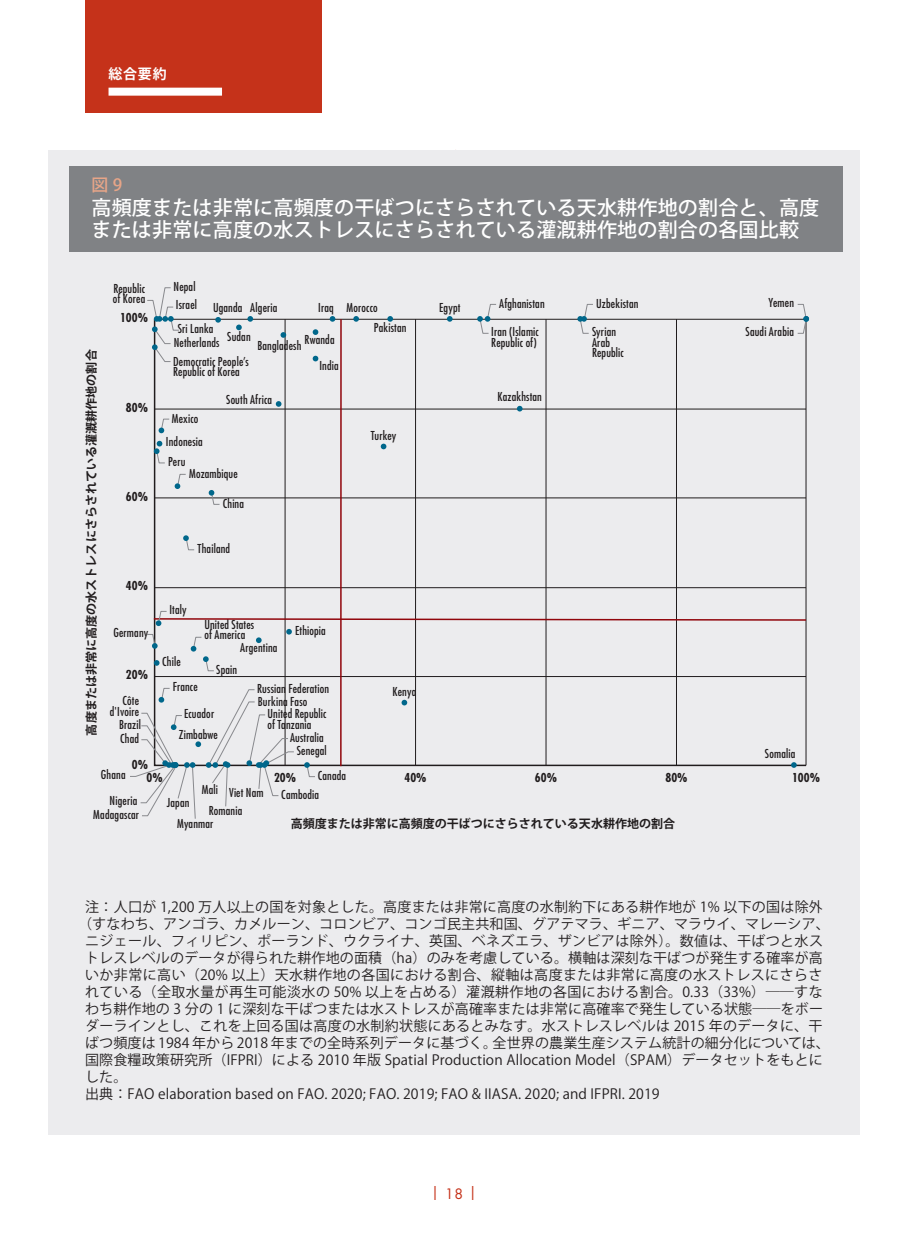
<style>
.page{position:relative;width:908px;height:1248px;background:#fff}
.page>*{position:absolute;margin:0;border:0;box-sizing:border-box;transform-origin:0 0}
.Box_and_figure_title{font:500 20px/22px "Koz Go Pr 6 N";letter-spacing:.01em;color:#fff}
.Box_and_figure_title-2{font:500 16.8px "Koz Go Pr 6 N";color:#e7a588}
.Figure_source{font:14px "Koz Go Pr 6 N";letter-spacing:.01em;color:#231f20}
.Figure_source-2{font:14px "Koz Go Pr 6 N";letter-spacing:.03em;color:#231f20}
.t1{font:14px "Futura Std";color:#c5321a}
.t2{font:700 14px "Koz Go Pr 6 N";color:#fff}
.t3{font:condensed 12px/10.4px "Futura Std";letter-spacing:.015em;color:#231f20}
.t4{font:700 12px "Koz Go Pr 6 N";color:#231f20}
.t5{font:700 condensed 12px "Futura Std";color:#231f20}
</style>
<div class="page">
<div style="left:85px;top:0;width:236px;height:113px;background:#c5321a"></div>
<div style="left:108px;top:88px;width:114px;height:8px;background:#fff"></div>
<div style="left:48px;top:150px;width:811px;height:984px;background:#ececee"></div>
<div style="left:69px;top:166px;width:773px;height:85px;background:#808285"></div>
<svg style="left:129px;top:251px;width:679px;height:568px"></svg>
<p class="t2" style="left:108px;top:66px;width:60px">総合要約</p>
<p class="Box_and_figure_title-2" style="left:91px;top:176px;width:32px">図 9</p>
<p class="Box_and_figure_title" style="left:91px;top:197px;width:729px">高頻度または非常に高頻度の干ばつにさらされている天水耕作地の割合と、高度または非常に高度の水ストレスにさらされている灌漑耕作地の割合の各国比較</p>
<p class="t3" style="left:173px;top:281px;width:23px">Nepal</p>
<p class="t3" style="left:113px;top:283px;width:34px">Republic of Korea</p>
<p class="t3" style="left:499px;top:298px;width:47px">Afghanistan</p>
<p class="t3" style="left:596px;top:298px;width:44px">Uzbekistan</p>
<p class="t3" style="left:768px;top:297px;width:27px">Yemen</p>
<p class="t3" style="left:176px;top:300px;width:23px">Israel</p>
<p class="t3" style="left:250px;top:302px;width:29px">Algeria</p>
<p class="t3" style="left:213px;top:302px;width:31px">Uganda</p>
<p class="t3" style="left:439px;top:302px;width:23px">Egypt</p>
<p class="t3" style="left:318px;top:302px;width:17px">Iraq</p>
<p class="t3" style="left:346px;top:302px;width:33px">Morocco</p>
<p class="t5" style="left:120px;top:310px;width:29px">100%</p>
<p class="t3" style="left:374px;top:322px;width:34px">Pakistan</p>
<p class="t3" style="left:178px;top:323px;width:37px">Sri Lanka</p>
<p class="t3" style="left:491px;top:326px;width:49px">Iran (Islamic<br>Republic of)</p>
<p class="t3" style="left:745px;top:326px;width:50px">Saudi Arabia</p>
<p class="t3" style="left:227px;top:331px;width:25px">Sudan</p>
<p class="t3" style="left:591px;top:326px;width:33px">Syrian<br>Arab<br>Republic</p>
<p class="t3" style="left:304px;top:335px;width:32px">Rwanda</p>
<p class="t3" style="left:174px;top:337px;width:47px">Netherlands</p>
<p class="t3" style="left:257px;top:340px;width:46px">Bangladesh</p>
<p class="t4" style="left:84px;top:735px;width:387px;rotate:-90deg">高度または非常に高度の水ストレスにさらされている灌漑耕作地の割合</p>
<p class="t3" style="left:173px;top:356px;width:77px">Democratic People’s<br>Republic of Korea</p>
<p class="t3" style="left:319px;top:360px;width:21px">India</p>
<p class="t3" style="left:497px;top:391px;width:46px">Kazakhstan</p>
<p class="t3" style="left:226px;top:394px;width:48px">South Africa</p>
<p class="t5" style="left:126px;top:399px;width:24px">80%</p>
<p class="t3" style="left:172px;top:413px;width:28px">Mexico</p>
<p class="t3" style="left:371px;top:430px;width:27px">Turkey</p>
<p class="t3" style="left:166px;top:436px;width:38px">Indonesia</p>
<p class="t3" style="left:168px;top:456px;width:19px">Peru</p>
<p class="t3" style="left:189px;top:468px;width:50px">Mozambique</p>
<p class="t5" style="left:126px;top:489px;width:24px">60%</p>
<p class="t3" style="left:223px;top:498px;width:23px">China</p>
<p class="t3" style="left:197px;top:543px;width:34px">Thailand</p>
<p class="t5" style="left:126px;top:578px;width:24px">40%</p>
<p class="t3" style="left:169px;top:604px;width:19px">Italy</p>
<p class="t3" style="left:204px;top:619px;width:51px">United States of America</p>
<p class="t3" style="left:295px;top:625px;width:32px">Ethiopia</p>
<p class="t3" style="left:113px;top:627px;width:36px">Germany</p>
<p class="t3" style="left:240px;top:642px;width:39px">Argentina</p>
<p class="t3" style="left:162px;top:656px;width:20px">Chile</p>
<p class="t3" style="left:216px;top:664px;width:22px">Spain</p>
<p class="t5" style="left:126px;top:667px;width:24px">20%</p>
<p class="t3" style="left:173px;top:681px;width:26px">France</p>
<p class="t3" style="left:257px;top:683px;width:73px">Russian Federation</p>
<p class="t3" style="left:392px;top:686px;width:25px">Kenya</p>
<p class="t3" style="left:258px;top:695px;width:51px">Burkina Faso</p>
<p class="t3" style="left:110px;top:695px;width:31px;text-align:right">Côte d'Ivoire</p>
<p class="t3" style="left:184px;top:708px;width:32px">Ecuador</p>
<p class="t3" style="left:267px;top:708px;width:61px">United Republic of Tanzania</p>
<p class="t3" style="left:119px;top:719px;width:23px">Brazil</p>
<p class="t3" style="left:179px;top:728px;width:41px">Zimbabwe</p>
<p class="t3" style="left:290px;top:731px;width:35px">Australia</p>
<p class="t3" style="left:120px;top:733px;width:20px">Chad</p>
<p class="t3" style="left:296px;top:745px;width:32px">Senegal</p>
<p class="t3" style="left:764px;top:748px;width:32px">Somalia</p>
<p class="t5" style="left:132px;top:756px;width:18px">0%</p>
<p class="t3" style="left:101px;top:769px;width:26px">Ghana</p>
<p class="t3" style="left:318px;top:770px;width:30px">Canada</p>
<p class="t5" style="left:146px;top:769px;width:18px">0%</p>
<p class="t5" style="left:274px;top:769px;width:24px">20%</p>
<p class="t5" style="left:404px;top:769px;width:24px">40%</p>
<p class="t5" style="left:534px;top:769px;width:24px">60%</p>
<p class="t5" style="left:665px;top:769px;width:24px">80%</p>
<p class="t5" style="left:791px;top:769px;width:29px">100%</p>
<p class="t3" style="left:202px;top:783px;width:18px">Mali</p>
<p class="t3" style="left:229px;top:787px;width:36px">Viet Nam</p>
<p class="t3" style="left:281px;top:789px;width:39px">Cambodia</p>
<p class="t3" style="left:110px;top:795px;width:29px">Nigeria</p>
<p class="t3" style="left:167px;top:797px;width:24px">Japan</p>
<p class="t3" style="left:209px;top:805px;width:35px">Romania</p>
<p class="t3" style="left:93px;top:808px;width:47px">Madagascar</p>
<p class="t4" style="left:290px;top:816px;width:386px">高頻度または非常に高頻度の干ばつにさらされている天水耕作地の割合</p>
<p class="t3" style="left:177px;top:817px;width:38px">Myanmar</p>
<p class="Figure_source" style="left:85px;top:898px;width:739px">注： 人口が 1,200 万人以上の国を対象とした。高度または非常に高度の水制約下にある耕作地が 1% 以下の国は除外</p>
<p class="Figure_source" style="left:78px;top:915px;width:753px">（すなわち、アンゴラ、カメルーン、コロンビア、コンゴ民主共和国、グアテマラ、ギニア、マラウイ、マレーシア、</p>
<p class="Figure_source" style="left:85px;top:932px;width:739px">ニジェール、フィリピン、ポーランド、ウクライナ、英国、ベネズエラ、ザンビアは除外）。数値は、干ばつと水ス</p>
<p class="Figure_source" style="left:85px;top:949px;width:739px">トレスレベルのデータが得られた耕作地の面積（ha）のみを考慮している。横軸は深刻な干ばつが発生する確率が高</p>
<p class="Figure_source-2" style="left:85px;top:966px;width:738px">いか非常に高い（20% 以上）天水耕作地の各国における割合、縦軸は高度または非常に高度の水ストレスにさらさ</p>
<p class="Figure_source-2" style="left:85px;top:983px;width:738px">れている（全取水量が再生可能淡水の 50% 以上を占める）灌漑耕作地の各国における割合。0.33（33%）――すな</p>
<p class="Figure_source" style="left:85px;top:1000px;width:739px">わち耕作地の 3 分の 1 に深刻な干ばつまたは水ストレスが高確率または非常に高確率で発生している状態――をボー</p>
<p class="Figure_source" style="left:85px;top:1017px;width:738px">ダーラインとし、これを上回る国は高度の水制約状態にあるとみなす。水ストレスレベルは 2015 年のデータに、干</p>
<p class="Figure_source" style="left:85px;top:1034px;width:746px">ばつ頻度は 1984 年から 2018 年までの全時系列データに基づく。全世界の農業生産システム統計の細分化については、</p>
<p class="Figure_source" style="left:85px;top:1051px;width:739px">国際食糧政策研究所（IFPRI）による 2010 年版 Spatial Production Allocation Model（SPAM）データセットをもとに</p>
<p class="Figure_source" style="left:85px;top:1068px;width:44px">した。</p>
<p class="Figure_source" style="left:85px;top:1085px;width:575px">出典： FAO elaboration based on FAO. 2020; FAO. 2019; FAO &amp; IIASA. 2020; and IFPRI. 2019</p>
<p class="t1" style="left:431px;top:1183px;width:47px">| 18 |</p>
</div>
